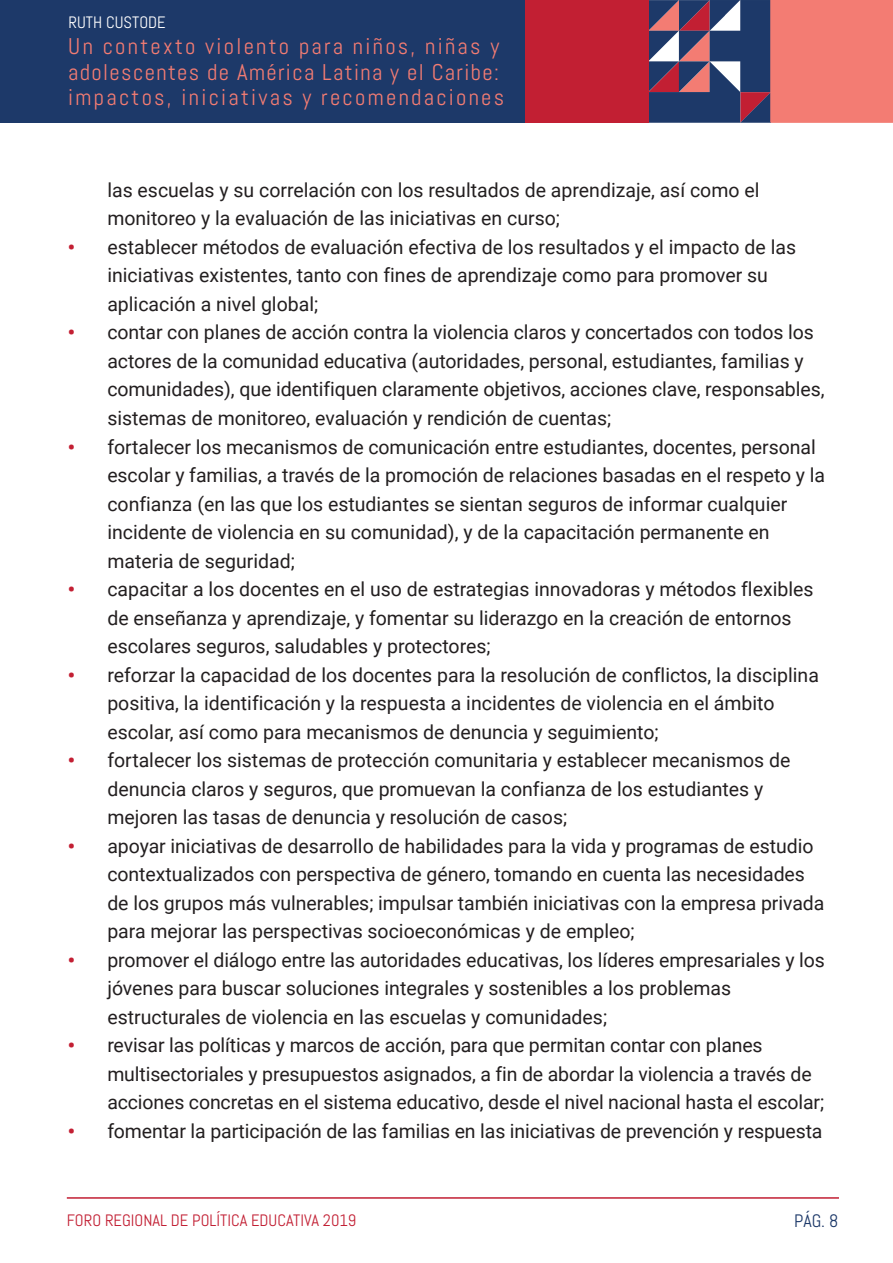
<style>
.page{position:relative;width:893px;height:1263px;background:#fff}
.page>*{position:absolute;margin:0;border:0;box-sizing:border-box;transform-origin:0 0}
.t1{font:22.65px/25.5px "Abel";letter-spacing:.1em;color:#f37c73}
.t2{font:19.5px/28.5px "Roboto";color:#231f20}
.t3{font:18px "Abel";color:#1d3969}
.t4{font:16.5px "Abel";color:#c21f33}
.t5{font:16.5px "Abel";color:#fff}
.s1{font-weight:900;color:#c31f33}
</style>
<div class="page">
<hr style="left:67px;top:1197px;width:772px;height:2px;background:#c21f33">
<div style="left:0;top:0;width:630px;height:123px;background:#1d3969"></div>
<div style="left:525px;top:0;width:123px;height:123px;background:#c21f33"></div>
<svg style="left:648px;top:0;width:245px;height:123px;background:#a66573"></svg>
<p class="t5" style="left:69px;top:12px;width:99px">RUTH CUSTODE</p>
<p class="t1" style="left:68px;top:34px;width:437px">Un contexto violento para niños, niñas y adolescentes de América Latina y el Caribe: impactos, iniciativas y recomendaciones</p>
<p class="t2" style="left:107px;top:175px;width:654px">las escuelas y su correlación con los resultados de aprendizaje, así como el monitoreo y la evaluación de las iniciativas en curso;</p>
<p class="t2" style="left:107px;top:232px;width:690px;text-indent:-39px"><span class="s1">•</span> establecer métodos de evaluación efectiva de los resultados y el impacto de las iniciativas existentes, tanto con fines de aprendizaje como para promover su aplicación a nivel global;</p>
<p class="t2" style="left:107px;top:318px;width:719px;text-indent:-39px"><span class="s1">•</span> contar con planes de acción contra la violencia claros y concertados con todos los actores de la comunidad educativa (autoridades, personal, estudiantes, familias y comunidades), que identifiquen claramente objetivos, acciones clave, responsables, sistemas de monitoreo, evaluación y rendición de cuentas;</p>
<p class="t2" style="left:107px;top:432px;width:719px;text-indent:-39px"><span class="s1">•</span> fortalecer los mecanismos de comunicación entre estudiantes, docentes, personal escolar y familias, a través de la promoción de relaciones basadas en el respeto y la confianza (en las que los estudiantes se sientan seguros de informar cualquier incidente de violencia en su comunidad), y de la capacitación permanente en materia de seguridad;</p>
<p class="t2" style="left:107px;top:574px;width:708px;text-indent:-39px"><span class="s1">•</span> capacitar a los docentes en el uso de estrategias innovadoras y métodos flexibles de enseñanza y aprendizaje, y fomentar su liderazgo en la creación de entornos escolares seguros, saludables y protectores;</p>
<p class="t2" style="left:107px;top:660px;width:713px;text-indent:-39px"><span class="s1">•</span> reforzar la capacidad de los docentes para la resolución de conflictos, la disciplina positiva, la identificación y la respuesta a incidentes de violencia en el ámbito escolar, así como para mecanismos de denuncia y seguimiento;</p>
<p class="t2" style="left:107px;top:745px;width:685px;text-indent:-39px"><span class="s1">•</span> fortalecer los sistemas de protección comunitaria y establecer mecanismos de denuncia claros y seguros, que promuevan la confianza de los estudiantes y mejoren las tasas de denuncia y resolución de casos;</p>
<p class="t2" style="left:107px;top:831px;width:719px;text-indent:-39px"><span class="s1">•</span> apoyar iniciativas de desarrollo de habilidades para la vida y programas de estudio contextualizados con perspectiva de género, tomando en cuenta las necesidades de los grupos más vulnerables; impulsar también iniciativas con la empresa privada para mejorar las perspectivas socioeconómicas y de empleo;</p>
<p class="t2" style="left:107px;top:945px;width:719px;text-indent:-39px"><span class="s1">•</span> promover el diálogo entre las autoridades educativas, los líderes empresariales y los jóvenes para buscar soluciones integrales y sostenibles a los problemas estructurales de violencia en las escuelas y comunidades;</p>
<p class="t2" style="left:107px;top:1030px;width:718px;text-indent:-39px"><span class="s1">•</span> revisar las políticas y marcos de acción, para que permitan contar con planes multisectoriales y presupuestos asignados, a fin de abordar la violencia a través de acciones concretas en el sistema educativo, desde el nivel nacional hasta el escolar;</p>
<p class="t2" style="left:68px;top:1116px;width:756px"><span class="s1">•</span> fomentar la participación de las familias en las iniciativas de prevención y respuesta</p>
<p class="t4" style="left:67px;top:1209px;width:291px">FORO REGIONAL DE POLÍTICA EDUCATIVA 2019</p>
<p class="t3" style="left:794px;top:1209px;width:46px">PÁG. 8</p>
</div>
